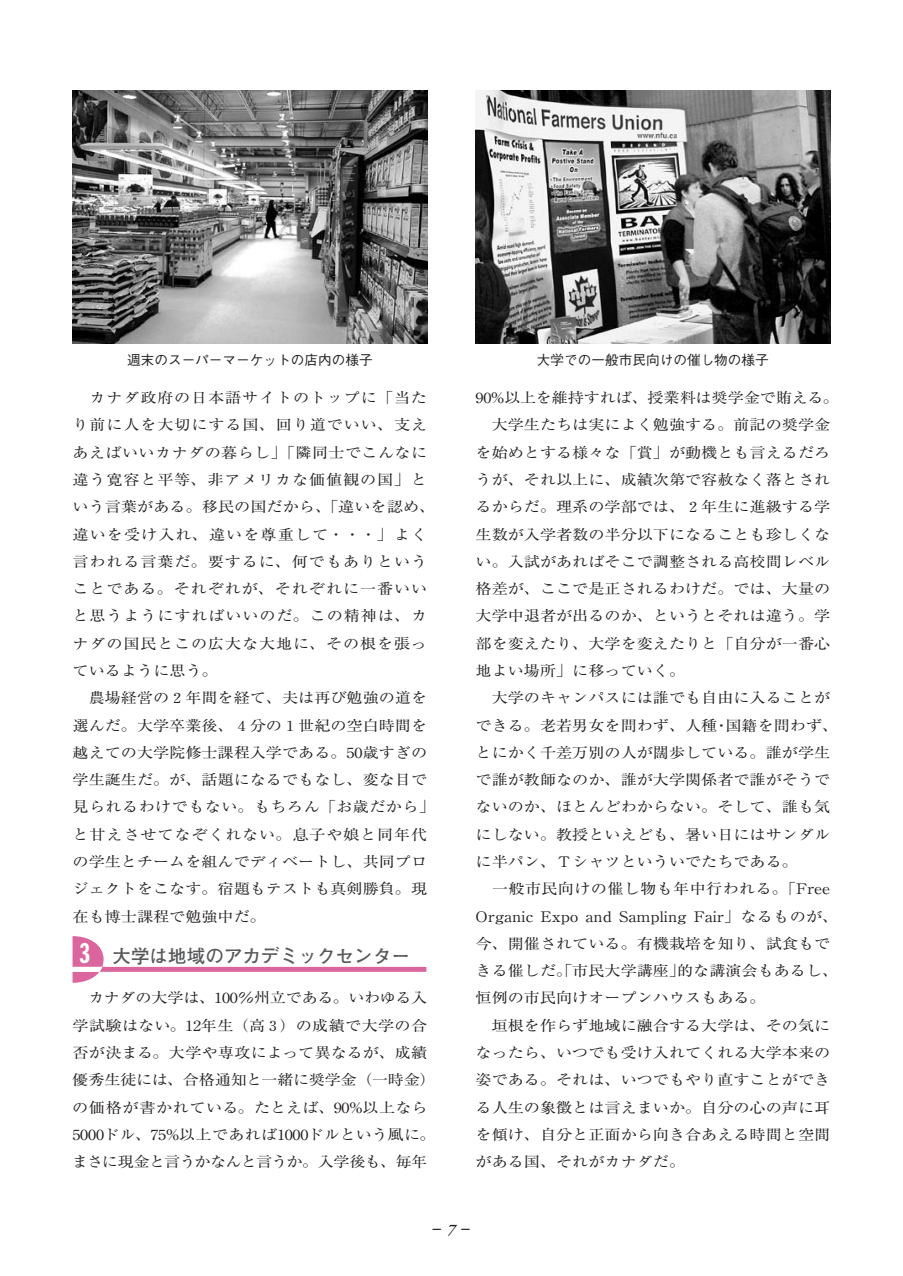
<style>
.page{position:relative;width:903px;height:1276px;background:#fff}
.page>*{position:absolute;margin:0;border:0;box-sizing:border-box;transform-origin:0 0}
.t1{font:700 18.55px "Futo Go B101";color:#57585a}
.t2{font:500 14.88px "Ryumin";color:#231f20}
.t3{font:14.53px/27.3px "Ryumin";color:#231f20;scale:1.11 1}
.t4{font:14.53px/27.3px "Ryumin";letter-spacing:.025em;color:#231f20;scale:1.11 1}
.t5{font:500 13.65px "Gothic BBB";color:#231f20}
</style>
<div class="page">
<img style="left:73px;top:90px;width:354px;height:253px">
<img style="left:476px;top:90px;width:354px;height:253px">
<svg style="left:73px;top:936px;width:353px;height:47px"></svg>
<p class="t5" style="left:127px;top:355px;width:247px">週末のスーパーマーケットの店内の様子</p>
<p class="t5" style="left:537px;top:355px;width:233px">大学での一般市民向けの催し物の様子</p>
<p class="t4" style="left:73px;top:386px;width:328px">　カナダ政府の日本語サイトのトップに「当たり前に人を大切にする国、回り道でいい、支えあえばいいカナダの暮らし」「隣同士でこんなに違う寛容と平等、非アメリカな価値観の国」という言葉がある。移民の国だから、「違いを認め、違いを受け入れ、違いを尊重して・・・」よく言われる言葉だ。要するに、何でもありということである。それぞれが、それぞれに一番いいと思うようにすればいいのだ。この精神は、カナダの国民とこの広大な大地に、その根を張っているように思う。<br>　農場経営の２年間を経て、夫は再び勉強の道を選んだ。大学卒業後、４分の１世紀の空白時間を越えての大学院修士課程入学である。50歳すぎの学生誕生だ。が、話題になるでもなし、変な目で見られるわけでもない。もちろん「お歳だから」と甘えさせてなぞくれない。息子や娘と同年代の学生とチームを組んでディベートし、共同プロジェクトをこなす。宿題もテストも真剣勝負。現在も博士課程で勉強中だ。</p>
<p class="t1" style="left:112px;top:949px;width:299px">大学は地域のアカデミックセンター</p>
<p class="t3" style="left:72px;top:986px;width:329px">　カナダの大学は、100％州立である。いわゆる入学試験はない。12年生（高３）の成績で大学の合否が決まる。大学や専攻によって異なるが、成績優秀生徒には、合格通知と一緒に奨学金（一時金）の価格が書かれている。たとえば、90%以上なら<br>5000ドル、75%以上であれば1000ドルという風に。まさに現金と言うかなんと言うか。入学後も、毎年</p>
<p class="t3" style="left:476px;top:386px;width:329px">90%以上を維持すれば、授業料は奨学金で賄える。　大学生たちは実によく勉強する。前記の奨学金を始めとする様々な「賞」が動機とも言えるだろうが、それ以上に、成績次第で容赦なく落とされるからだ。理系の学部では、２年生に進級する学生数が入学者数の半分以下になることも珍しくない。入試があればそこで調整される高校間レベル格差が、ここで是正されるわけだ。では、大量の大学中退者が出るのか、というとそれは違う。学部を変えたり、大学を変えたりと「自分が一番心地よい場所」に移っていく。<br>　大学のキャンパスには誰でも自由に入ることができる。老若男女を問わず、人種・国籍を問わず、とにかく千差万別の人が闊歩している。誰が学生で誰が教師なのか、誰が大学関係者で誰がそうでないのか、ほとんどわからない。そして、誰も気にしない。教授といえども、暑い日にはサンダルに半パン、Ｔシャツといういでたちである。<br>　一般市民向けの催し物も年中行われる。「Free<br>Organic Expo and Sampling Fair」なるものが、今、開催されている。有機栽培を知り、試食もできる催しだ。「市民大学講座」的な講演会もあるし、恒例の市民向けオープンハウスもある。<br>　垣根を作らず地域に融合する大学は、その気になったら、いつでも受け入れてくれる大学本来の姿である。それは、いつでもやり直すことができる人生の象徴とは言えまいか。自分の心の声に耳を傾け、自分と正面から向き合あえる時間と空間がある国、それがカナダだ。</p>
<p class="t2" style="left:430px;top:1224px;width:45px">－ －</p>
</div>
